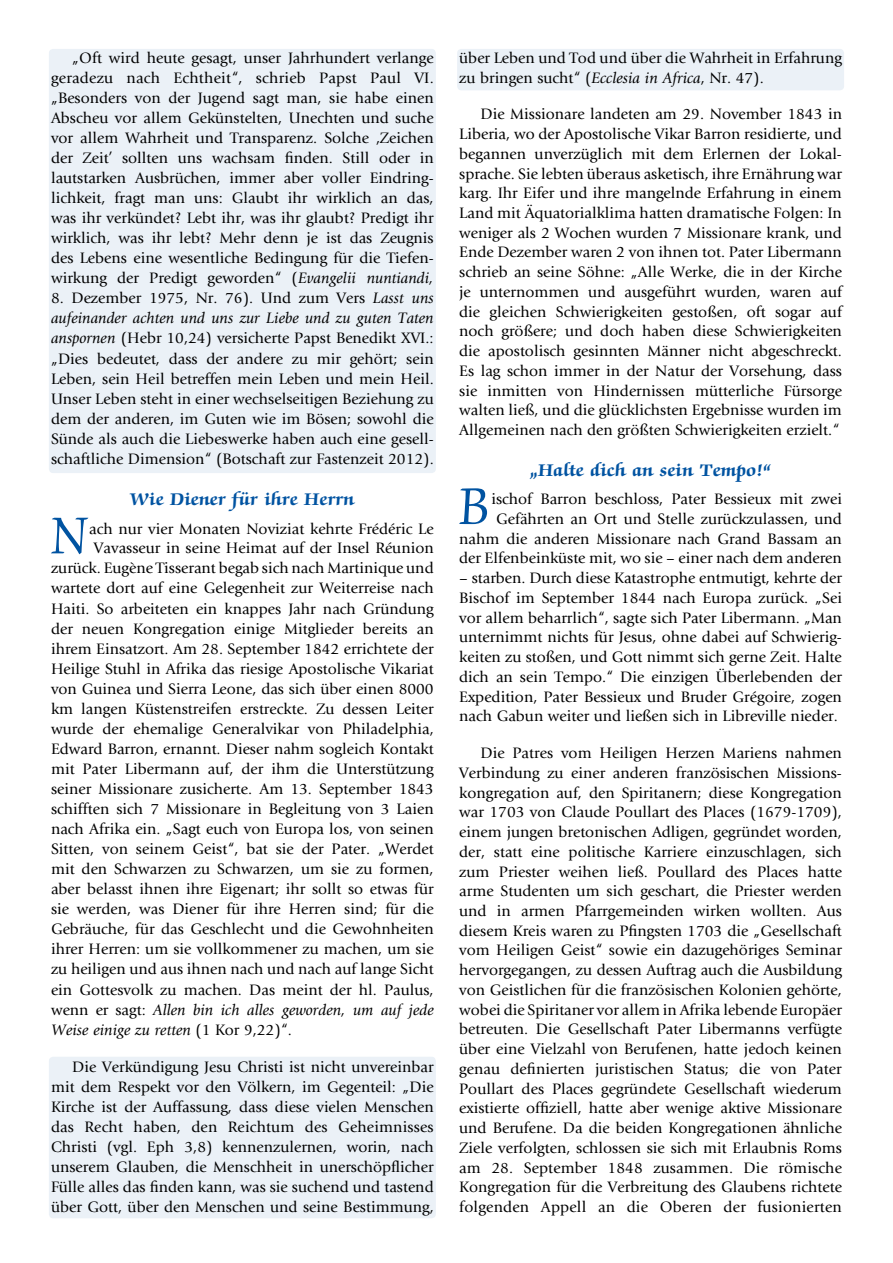
<style>
.page{position:relative;width:893px;height:1263px;background:#fff}
.page>*{position:absolute;margin:0;border:0;box-sizing:border-box;transform-origin:0 0}
.t1{font:60px "Zapf Chancery Std";color:#0053a1;scale:.91 1}
.t2{font:700 19.5px "Zapf Chancery Std";letter-spacing:.015em;color:#0053a1}
.t3{font:15.75px/19.8px "Giovanni";color:#000;text-align:justify}
.t4{font:italic 15.75px "Giovanni";color:#000}
.s1{font-style:italic}
.s2{font-style:normal}
</style>
<div class="page">
<div style="left:49px;top:49px;width:387px;height:424px;background:#ebf1f7;border-radius:4px"></div>
<div style="left:457px;top:49px;width:387px;height:41px;background:#ebf1f7;border-radius:4px"></div>
<div style="left:49px;top:1057px;width:387px;height:161px;background:#ebf1f7;border-radius:4px"></div>
<p class="t3" style="left:51px;top:48px;width:384px;text-indent:21px">„Oft wird heute gesagt, unser Jahrhundert verlange geradezu nach Echtheit“, schrieb Papst Paul VI. „Besonders von der Jugend sagt man, sie habe einen Abscheu vor allem Gekünstelten, Unechten und suche vor allem Wahrheit und Transparenz. Solche ‚Zeichen der Zeit’ sollten uns wachsam finden. Still oder in lautstarken Ausbrüchen, immer aber voller Eindring&shy;lichkeit, fragt man uns: Glaubt ihr wirklich an das, was ihr verkündet? Lebt ihr, was ihr glaubt? Predigt ihr wirklich, was ihr lebt? Mehr denn je ist das Zeugnis des Lebens eine wesentliche Bedingung für die Tiefen&shy;wirkung der Predigt geworden“ (<span class="s1">Evangelii nuntiandi,</span></p>
<p class="t3" style="left:51px;top:288px;width:384px">8. Dezember 1975, Nr. 76). Und zum Vers <span class="s1">Lasst uns aufeinander achten und uns zur Liebe und zu guten Taten anspornen</span> (Hebr 10,24) versicherte Papst Benedikt XVI.: „Dies bedeutet, dass der andere zu mir gehört; sein Leben, sein Heil betreffen mein Leben und mein Heil.<br>Unser Leben steht in einer wechselseitigen Beziehung zu dem der anderen, im Guten wie im Bösen; sowohl die Sünde als auch die Liebeswerke haben auch eine gesell&shy;schaftliche Dimension“ (Botschaft zur Fastenzeit 2012).</p>
<p class="t2" style="left:130px;top:489px;width:225px">Wie Diener für ihre Herrn</p>
<h1 class="t1" style="left:51px;top:504px;width:41px">N</h1>
<p class="t3" style="left:89px;top:519px;width:346px">ach nur vier Monaten Noviziat kehrte Frédéric Le</p>
<p class="t3" style="left:94px;top:538px;width:341px">Vavasseur in seine Heimat auf der Insel Réunion</p>
<p class="t3" style="left:51px;top:558px;width:384px">zurück. Eugène Tisserant begab sich nach Martinique und</p>
<p class="t3" style="left:51px;top:579px;width:384px">wartete dort auf eine Gelegenheit zur Weiterreise nach</p>
<p class="t3" style="left:51px;top:599px;width:384px">Haiti. So arbeiteten ein knappes Jahr nach Gründung</p>
<p class="t3" style="left:51px;top:619px;width:384px">der neuen Kongregation einige Mitglieder bereits an</p>
<p class="t3" style="left:51px;top:639px;width:384px">ihrem Einsatzort. Am 28. September 1842 errichtete der</p>
<p class="t3" style="left:51px;top:659px;width:384px">Heilige Stuhl in Afrika das riesige Apostolische Vikariat</p>
<p class="t3" style="left:51px;top:679px;width:384px">von Guinea und Sierra Leone, das sich über einen 8000</p>
<p class="t3" style="left:51px;top:699px;width:384px">km langen Küstenstreifen erstreckte. Zu dessen Leiter</p>
<p class="t3" style="left:51px;top:719px;width:384px">wurde der ehemalige Generalvikar von Philadelphia,</p>
<p class="t3" style="left:51px;top:739px;width:384px">Edward Barron, ernannt. Dieser nahm sogleich Kontakt</p>
<p class="t3" style="left:51px;top:759px;width:384px">mit Pater Libermann auf, der ihm die Unterstützung</p>
<p class="t3" style="left:51px;top:779px;width:384px">seiner Missionare zusicherte. Am 13. September 1843</p>
<p class="t3" style="left:51px;top:799px;width:384px">schifften sich 7 Missionare in Begleitung von 3 Laien</p>
<p class="t3" style="left:51px;top:819px;width:384px">nach Afrika ein. „Sagt euch von Europa los, von seinen</p>
<p class="t3" style="left:51px;top:839px;width:384px">Sitten, von seinem Geist“, bat sie der Pater. „Werdet</p>
<p class="t3" style="left:51px;top:859px;width:384px">mit den Schwarzen zu Schwarzen, um sie zu formen,</p>
<p class="t3" style="left:51px;top:879px;width:384px">aber belasst ihnen ihre Eigenart; ihr sollt so etwas für</p>
<p class="t3" style="left:51px;top:899px;width:384px">sie werden, was Diener für ihre Herren sind; für die</p>
<p class="t3" style="left:51px;top:919px;width:384px">Gebräuche, für das Geschlecht und die Gewohnheiten</p>
<p class="t3" style="left:51px;top:939px;width:384px">ihrer Herren: um sie vollkommener zu machen, um sie</p>
<p class="t3" style="left:51px;top:959px;width:384px">zu heiligen und aus ihnen nach und nach auf lange Sicht</p>
<p class="t3" style="left:51px;top:980px;width:384px">ein Gottesvolk zu machen. Das meint der hl. Paulus,</p>
<p class="t4" style="left:51px;top:1001px;width:384px"><span class="s2">wenn er sagt:</span> Allen bin ich alles geworden, um auf jede</p>
<p class="t4" style="left:51px;top:1021px;width:242px">Weise einige zu retten <span class="s2">(1 Kor 9,22)“.</span></p>
<p class="t3" style="left:51px;top:1057px;width:384px;text-indent:21px">Die Verkündigung Jesu Christi ist nicht unvereinbar mit dem Respekt vor den Völkern, im Gegenteil: „Die Kirche ist der Auffassung, dass diese vielen Menschen das Recht haben, den Reichtum des Geheimnisses Christi (vgl. Eph 3,8) kennenzulernen, worin, nach unserem Glauben, die Menschheit in unerschöpflicher Fülle alles das finden kann, was sie suchend und tastend über Gott, über den Menschen und seine Bestimmung,</p>
<p class="t3" style="left:459px;top:48px;width:384px">über Leben und Tod und über die Wahrheit in Erfahrung zu bringen sucht“ (<span class="s1">Ecclesia in Africa</span>, Nr. 47).</p>
<p class="t3" style="left:459px;top:104px;width:384px;text-indent:21px">Die Missionare landeten am 29. November 1843 in Liberia, wo der Apostolische Vikar Barron residierte, und begannen unverzüglich mit dem Erlernen der Lokal&shy;sprache. Sie lebten überaus asketisch, ihre Ernährung war karg. Ihr Eifer und ihre mangelnde Erfahrung in einem Land mit Äquatorialklima hatten dramatische Folgen: In weniger als 2 Wochen wurden 7 Missionare krank, und Ende Dezember waren 2 von ihnen tot. Pater Libermann schrieb an seine Söhne: „Alle Werke, die in der Kirche je unternommen und ausgeführt wurden, waren auf die gleichen Schwierigkeiten gestoßen, oft sogar auf noch größere; und doch haben diese Schwierigkeiten die apostolisch gesinnten Männer nicht abgeschreckt.<br>Es lag schon immer in der Natur der Vorsehung, dass sie inmitten von Hindernissen mütterliche Fürsorge walten ließ, und die glücklichsten Ergebnisse wurden im Allgemeinen nach den größten Schwierigkeiten erzielt.“</p>
<p class="t2" style="left:530px;top:460px;width:242px">„Halte dich an sein Tempo!“</p>
<h1 class="t1" style="left:459px;top:475px;width:35px">B</h1>
<p class="t3" style="left:459px;top:490px;width:384px;text-align:right">ischof Barron beschloss, Pater Bessieux mit zwei Gefährten an Ort und Stelle zurückzulassen, und nahm die anderen Missionare nach Grand Bassam an der Elfenbeinküste mit, wo sie – einer nach dem anderen</p>
<p class="t3" style="left:459px;top:568px;width:384px">– starben. Durch diese Katastrophe entmutigt, kehrte der Bischof im September 1844 nach Europa zurück. „Sei vor allem beharrlich“, sagte sich Pater Libermann. „Man unternimmt nichts für Jesus, ohne dabei auf Schwierig&shy;keiten zu stoßen, und Gott nimmt sich gerne Zeit. Halte dich an sein Tempo.“ Die einzigen Überlebenden der Expedition, Pater Bessieux und Bruder Grégoire, zogen nach Gabun weiter und ließen sich in Libreville nieder.</p>
<p class="t3" style="left:459px;top:743px;width:384px;text-indent:21px">Die Patres vom Heiligen Herzen Mariens nahmen Verbindung zu einer anderen französischen Missions&shy;kongregation auf, den Spiritanern; diese Kongregation war 1703 von Claude Poullart des Places (1679-1709), einem jungen bretonischen Adligen, gegründet worden, der, statt eine politische Karriere einzuschlagen, sich zum Priester weihen ließ. Poullard des Places hatte arme Studenten um sich geschart, die Priester werden und in armen Pfarrgemeinden wirken wollten. Aus diesem Kreis waren zu Pfingsten 1703 die „Gesellschaft vom Heiligen Geist“ sowie ein dazugehöriges Seminar hervorgegangen, zu dessen Auftrag auch die Ausbildung von Geistlichen für die französischen Kolonien gehörte, wobei die Spiritaner vor allem in Afrika lebende Europäer betreuten. Die Gesellschaft Pater Libermanns verfügte über eine Vielzahl von Berufenen, hatte jedoch keinen genau definierten juristischen Status; die von Pater Poullart des Places gegründete Gesellschaft wiederum existierte offiziell, hatte aber wenige aktive Missionare und Berufene. Da die beiden Kongregationen ähnliche Ziele verfolgten, schlossen sie sich mit Erlaubnis Roms am 28. September 1848 zusammen. Die römische Kongregation für die Verbreitung des Glaubens richtete folgenden Appell an die Oberen der fusionierten</p>
</div>
